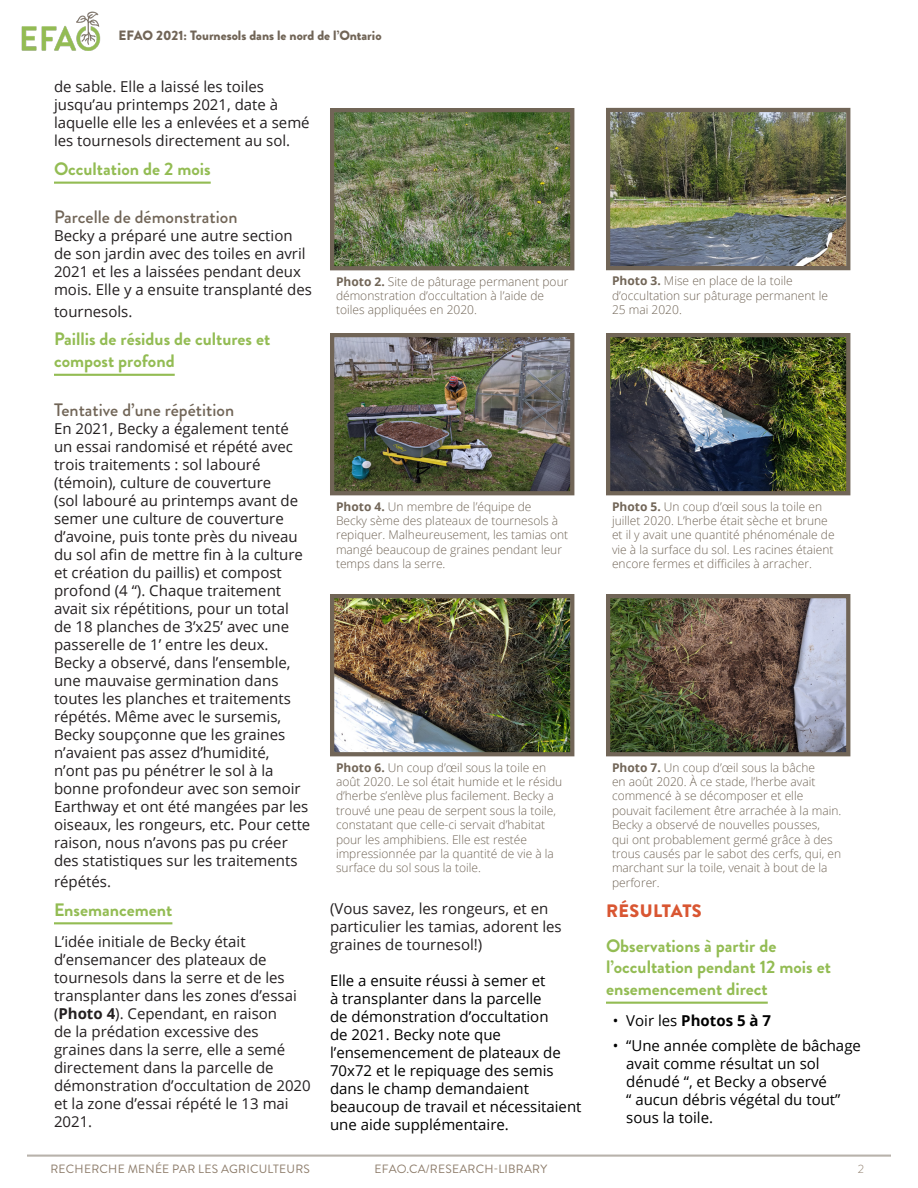
<style>
.page{position:relative;width:918px;height:1188px;background:#fff}
.page>*{position:absolute;margin:0;border:0;box-sizing:border-box;transform-origin:0 0}
.Headline_2{font:700 18px/21.6px "Brandon Grotesque";color:#93bc53}
.Headline_3{font:500 18px "Brandon Grotesque";color:#716557}
.Headline_1{font:900 18px "Brandon Grotesque";letter-spacing:.02em;color:#d95632}
.Body{font:15px/18px "Open Sans";color:#231f20}
.Body-2{font:15px/18px "Open Sans";color:#000}
.t1{font:700 15px "Open Sans";color:#000}
.page_header{font:900 13.5px "Brandon Grotesque";color:#716557}
.captions{font:300 12px/14.4px "Open Sans";color:#716557}
.t2{font:12px "Brandon Grotesque";letter-spacing:.02em;color:#8c7b69}
.t3{font:300 12px "Brandon Grotesque";color:#8c7b69}
.s1{font-weight:700}
.s2{font-weight:400}
</style>
<div class="page">
<hr style="left:54px;top:182px;width:157px;height:2px;background:#93bc53">
<hr style="left:54px;top:374px;width:121px;height:2px;background:#93bc53">
<hr style="left:54px;top:922px;width:118px;height:2px;background:#93bc53">
<hr style="left:27px;top:1155px;width:864px;height:2px;background:#716557">
<img style="left:335px;top:113px;width:234px;height:152px">
<div style="left:330px;top:108px;width:244px;height:162px;border:4px solid #716557"></div>
<img style="left:21px;top:11px;width:80px;height:40px">
<img style="left:335px;top:338px;width:234px;height:152px">
<div style="left:330px;top:333px;width:244px;height:162px;border:4px solid #716557"></div>
<img style="left:611px;top:599px;width:234px;height:152px">
<div style="left:606px;top:594px;width:244px;height:162px;border:4px solid #716557"></div>
<img style="left:335px;top:599px;width:234px;height:152px">
<div style="left:330px;top:594px;width:244px;height:162px;border:4px solid #716557"></div>
<img style="left:611px;top:338px;width:234px;height:152px">
<div style="left:606px;top:333px;width:244px;height:162px;border:4px solid #716557"></div>
<img style="left:611px;top:113px;width:234px;height:152px">
<div style="left:606px;top:108px;width:244px;height:162px;border:4px solid #716557"></div>
<hr style="left:606px;top:1002px;width:162px;height:2px;background:#93bc53">
<p class="page_header" style="left:119px;top:26px;width:265px">EFAO 2021: Tournesols dans le nord de l’Ontario</p>
<p class="Body" style="left:54px;top:78px;width:257px">de sable. Elle a laissé les toiles jusqu’au printemps 2021, date à laquelle elle les a enlevées et a semé les tournesols directement au sol.</p>
<p class="Headline_2" style="left:54px;top:158px;width:158px">Occultation de 2 mois</p>
<p class="Headline_3" style="left:54px;top:205px;width:185px">Parcelle de démonstration</p>
<p class="Body" style="left:54px;top:227px;width:260px">Becky a préparé une autre section de son jardin avec des toiles en avril 2021 et les a laissées pendant deux mois. Elle y a ensuite transplanté des</p>
<p class="Body" style="left:54px;top:302px;width:80px">tournesols.</p>
<p class="Headline_2" style="left:54px;top:329px;width:218px">Paillis de résidus de cultures et compost profond</p>
<p class="Headline_3" style="left:54px;top:397px;width:182px">Tentative d’une répétition</p>
<p class="Body" style="left:54px;top:419px;width:250px">En 2021, Becky a également tenté un essai randomisé et répété avec trois traitements : sol labouré (témoin), culture de couverture<br>(sol labouré au printemps avant de semer une culture de couverture d’avoine, puis tonte près du niveau du sol afin de mettre fin à la culture et création du paillis) et compost profond (4 “). Chaque traitement avait six répétitions, pour un total de 18 planches de 3’x25’ avec une passerelle de 1’ entre les deux.</p>
<p class="Body" style="left:54px;top:653px;width:258px">Becky a observé, dans l’ensemble, une mauvaise germination dans toutes les planches et traitements répétés. Même avec le sursemis, Becky soupçonne que les graines n’avaient pas assez d’humidité,<br>n’ont pas pu pénétrer le sol à la bonne profondeur avec son semoir Earthway et ont été mangées par les oiseaux, les rongeurs, etc. Pour cette raison, nous n’avons pas pu créer des statistiques sur les traitements</p>
<p class="Body" style="left:54px;top:872px;width:58px">répétés.</p>
<p class="Headline_2" style="left:54px;top:899px;width:120px">Ensemancement</p>
<p class="Body" style="left:54px;top:932px;width:258px">L’idée initiale de Becky était d’ensemancer des plateaux de tournesols dans la serre et de les transplanter dans les zones d’essai (<span class="s1">Photo 4</span>). Cependant, en raison<br>de la prédation excessive des graines dans la serre, elle a semé directement dans la parcelle de démonstration d’occultation de 2020 et la zone d’essai répété le 13 mai<br>2021.</p>
<p class="captions" style="left:336px;top:274px;width:234px"><span class="s1">Photo 2.</span> Site de pâturage permanent pour démonstration d’occultation à l’aide de toiles appliquées en 2020.</p>
<p class="captions" style="left:336px;top:499px;width:234px"><span class="s1">Photo 4.</span> Un membre de l’équipe de<br>Becky sème des plateaux de tournesols à repiquer. Malheureusement, les tamias ont mangé beaucoup de graines pendant leur temps dans la serre.</p>
<p class="captions" style="left:336px;top:760px;width:228px"><span class="s1">Photo 6.</span> Un coup d’œil sous la toile en août 2020. Le sol était humide et le résidu d’herbe s’enlève plus facilement. Becky a trouvé une peau de serpent sous la toile, constatant que celle-ci servait d’habitat pour les amphibiens. Elle est restée impressionnée par la quantité de vie à la surface du sol sous la toile.</p>
<p class="Body" style="left:330px;top:900px;width:233px">(Vous savez, les rongeurs, et en particulier les tamias, adorent les graines de tournesol!)</p>
<p class="Body-2" style="left:330px;top:972px;width:253px">Elle a ensuite réussi à semer et<br>à transplanter dans la parcelle<br>de démonstration d’occultation<br>de 2021. Becky note que l’ensemencement de plateaux de<br>70x72 et le repiquage des semis dans le champ demandaient beaucoup de travail et nécessitaient une aide supplémentaire.</p>
<p class="captions" style="left:612px;top:274px;width:218px"><span class="s1">Photo 3.</span> Mise en place de la toile d’occultation sur pâturage permanent le<br>25 mai 2020.</p>
<p class="captions" style="left:612px;top:499px;width:224px"><span class="s1">Photo 5.</span> Un coup d’œil sous la toile en juillet 2020. L’herbe était sèche et brune et il y avait une quantité phénoménale de vie à la surface du sol. Les racines étaient encore fermes et difficiles à arracher.</p>
<p class="captions" style="left:612px;top:760px;width:231px"><span class="s1">Photo 7.</span> Un coup d’œil sous la bâche<br>en août 2020. À ce stade, l’herbe avait commencé à se décomposer et elle pouvait facilement être arrachée à la main.<br>Becky a observé de nouvelles pousses,<br>qui ont probablement germé grâce à des trous causés par le sabot des cerfs, qui, en marchant sur la toile, venait à bout de la perforer.</p>
<p class="Headline_1" style="left:606px;top:898px;width:97px">RÉSULTATS</p>
<p class="Headline_2" style="left:606px;top:935px;width:227px">Observations à partir de l’occultation pendant 12 mois et ensemencement direct</p>
<p class="t1" style="left:613px;top:1010px;width:160px"><span class="s2">• Voir les</span> Photos 5 à 7</p>
<p class="Body-2" style="left:626px;top:1036px;width:236px;text-indent:-14px">• “Une année complète de bâchage avait comme résultat un sol dénudé “, et Becky a observé<br>“ aucun débris végétal du tout” sous la toile.</p>
<p class="t2" style="left:50px;top:1161px;width:261px">RECHERCHE MENÉE PAR LES AGRICULTEURS</p>
<p class="t2" style="left:375px;top:1161px;width:174px">EFAO.CA/RESEARCH-LIBRARY</p>
<p class="t3" style="left:858px;top:1161px;width:8px">2</p>
</div>
